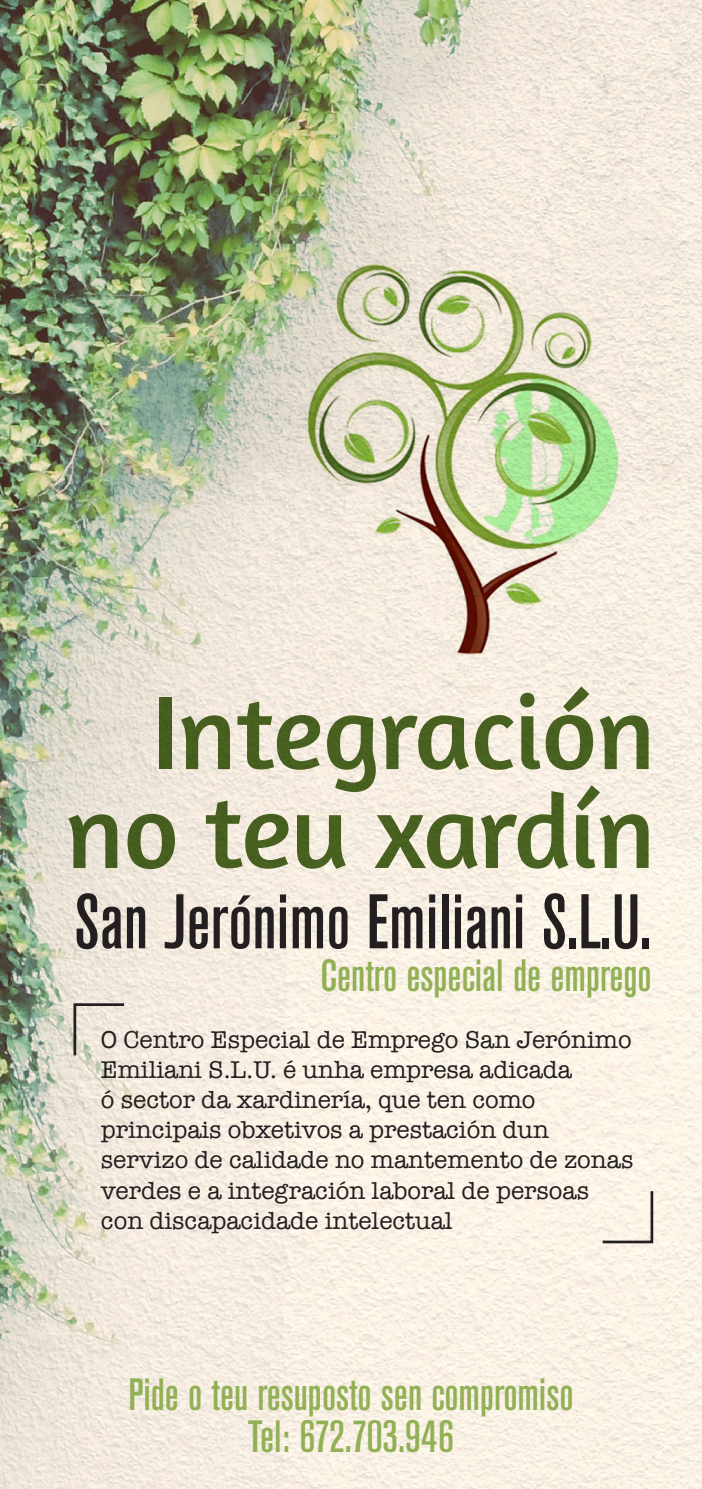
<style>
.page{position:relative;width:702px;height:1489px;background:#fff}
.page>*{position:absolute;margin:0;border:0;box-sizing:border-box;transform-origin:0 0}
.t1{font:106px/98.8px "Amaranth";letter-spacing:-.005em;color:#4b6825;text-align:right}
.t2{font:500 condensed 76.5px "Akzidenz Grotesk BE";color:#231f20}
.t3{font:500 condensed 44.75px "Akzidenz Grotesk BE";color:#92b056}
.t4{font:25px/30px "American Typewriter";color:#231f20}
</style>
<div class="page">
<img style="left:0;top:0;width:702px;height:1488px">
<img style="left:276px;top:240px;width:387px;height:456px">
<svg style="left:72px;top:1001px;width:55px;height:57px;background:#dbd4c9"></svg>
<svg style="left:600px;top:1188px;width:54px;height:56px;background:#e7e0d5"></svg>
<h1 class="t1" style="left:66px;top:682px;width:591px">Integración no teu xardín</h1>
<p class="t2" style="left:74px;top:879px;width:579px">San Jerónimo Emiliani S.L.U.</p>
<p class="t3" style="left:320px;top:950px;width:332px">Centro especial de emprego</p>
<p class="t4" style="left:101px;top:1024px;width:532px">O Centro Especial de Emprego San Jerónimo<br>Emiliani S.L.U. é unha empresa adicada</p>
<p class="t4" style="left:101px;top:1084px;width:534px">ó sector da xardinería, que ten como principais obxetivos a prestación dun servizo de calidade no mantemento de zonas verdes e a integración laboral de persoas con discapacidade intelectual</p>
<p class="t3" style="left:128px;top:1369px;width:446px">Pide o teu resuposto sen compromiso</p>
<p class="t3" style="left:248px;top:1412px;width:207px">Tel: 672.703.946</p>
</div>
